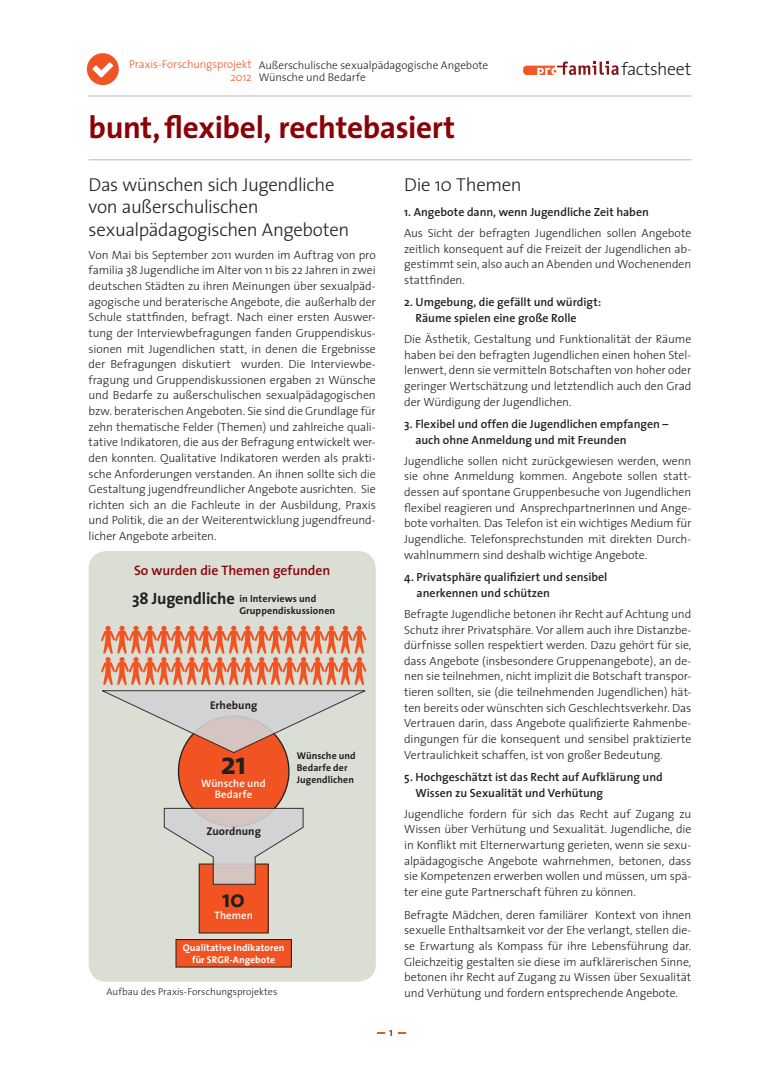
<style>
.page{position:relative;width:780px;height:1088px;background:#fff}
.page>*{position:absolute;margin:0;border:0;box-sizing:border-box;transform-origin:0 0}
.profam-21_Überschrif{font:700 31.75px "The Sans";color:#231f20}
.t1{font:700 31.25px "The Sans";letter-spacing:-.01em;color:#8b0108}
.profam-21_Überschrif-2{font:700 24.38px "The Sans";color:#231f20}
.HG_-_Headline{font:300 18.75px/22.5px "The Sans";letter-spacing:-.02em;color:#231f20}
.t2{font:300 17.88px "The Sans";letter-spacing:-.02em;color:#231f20}
.t3{font:700 16.38px "The Sans";letter-spacing:-.01em;color:#231f20}
.HG_-_Headline_klein{font:600 13.75px "The Sans";letter-spacing:-.005em;color:#8b0108}
.HG_-_Text_Block_mit{font:300 11.88px/15.6px "The Sans";letter-spacing:-.01em;color:#231f20;text-align:justify}
.HG_-_Headline_klein-2{font:600 11.88px/15.6px "The Sans";color:#231f20}
.t4{font:300 11.25px/12.5px "The Sans";letter-spacing:-.005em;color:#231f20}
.t5{font:300 11.25px/12.5px "The Sans";letter-spacing:-.005em;color:#f15422;text-align:right}
.profam-21_Überschrif-3{font:700 11.25px "The Sans";color:#231f20}
.t6{font:11.25px "The Sans";color:#231f20}
.HG_-_Inhaltsverz_Hea{font:600 10.88px/11.2px "The Sans";letter-spacing:.005em;color:#fff;text-align:center}
.HG_-_Bildlegende_unt{font:300 10px "The Sans";color:#231f20}
.profam-21_Überschrif-4{font:700 10px/12px "The Sans";letter-spacing:.01em;color:#231f20}
.profam-21_Überschrif-5{font:700 9.88px/11.9px "The Sans";letter-spacing:.01em;color:#231f20}
.profam-21_Überschrif-6{font:700 9.88px "The Sans";letter-spacing:.01em;color:#fff}
.profam-21_Überschrif-7{font:700 9.75px "The Sans";letter-spacing:.005em;color:#fff}
.s1{font-size:10.75px}
</style>
<div class="page">
<svg style="left:523px;top:61px;width:95px;height:14px"></svg>
<svg style="left:87px;top:53px;width:32px;height:32px"></svg>
<hr style="left:89px;top:159px;width:602px;height:1px;background:#b5bab3">
<div style="left:89px;top:551px;width:287px;height:430px;background:#dbded4;border-radius:18px"></div>
<svg style="left:377px;top:1032px;width:7px;height:2px"></svg>
<svg style="left:398px;top:1032px;width:7px;height:2px"></svg>
<hr style="left:89px;top:96px;width:602px;height:1px;background:#b5bab3">
<div style="left:178px;top:716px;width:111px;height:110px;background:#f15422;border-radius:50%"></div>
<svg style="left:101px;top:626px;width:265px;height:128px"></svg>
<div style="left:199px;top:864px;width:69px;height:69px;background:#f15422"></div>
<svg style="left:163px;top:807px;width:141px;height:78px"></svg>
<div style="left:176px;top:939px;width:115px;height:28px;background:#f15422"></div>
<div style="left:175px;top:939px;width:117px;height:28px;border:1px solid #231f20"></div>
<p class="t4" style="left:259px;top:58px;width:231px">Außerschulische sexualpädagogische Angebote<br>Wünsche und Bedarfe</p>
<p class="t5" style="left:129px;top:58px;width:124px">Praxis-Forschungsprojekt<br>2012</p>
<p class="t1" style="left:89px;top:101px;width:368px">bunt, flexibel, rechtebasiert</p>
<h3 class="t2" style="left:621px;top:54px;width:71px">factsheet</h3>
<p class="HG_-_Headline" style="left:89px;top:173px;width:262px">Das wünschen sich Jugendliche von außerschulischen sexualpädagogischen Angeboten</p>
<p class="HG_-_Text_Block_mit" style="left:89px;top:247px;width:289px">Von Mai bis September 2011 wurden im Auftrag von pro familia 38 Jugendliche im Alter von 11 bis 22 Jahren in zwei deutschen Städten zu ihren Meinungen über sexualpäd&shy;agogische und beraterische Angebote, die außerhalb der Schule stattfinden, befragt. Nach einer ersten Auswer&shy;tung der Interviewbefragungen fanden Gruppendiskus&shy;sionen mit Jugendlichen statt, in denen die Ergebnisse der Befragungen diskutiert wurden. Die Interviewbe&shy;fragung und Gruppendiskussionen ergaben 21 Wünsche und Bedarfe zu außerschulischen sexualpädagogischen bzw. beraterischen Angeboten. Sie sind die Grundlage für zehn thematische Felder (Themen) und zahlreiche quali&shy;tative Indikatoren, die aus der Befragung entwickelt wer&shy;den konnten. Qualitative Indikatoren werden als prakti&shy;sche Anforderungen verstanden. An ihnen sollte sich die Gestaltung jugendfreundlicher Angebote ausrichten. Sie richten sich an die Fachleute in der Ausbildung, Praxis und Politik, die an der Weiterentwicklung jugendfreund&shy;licher Angebote arbeiten.</p>
<p class="HG_-_Headline_klein" style="left:134px;top:559px;width:198px">So wurden die Themen gefunden</p>
<p class="t3" style="left:132px;top:584px;width:104px">38 Jugendliche</p>
<p class="profam-21_Überschrif-4" style="left:239px;top:592px;width:97px">in Interviews und<br>Gruppendiskussionen</p>
<p class="profam-21_Überschrif-3" style="left:210px;top:696px;width:49px">Erhebung</p>
<p class="profam-21_Überschrif" style="left:221px;top:737px;width:27px">21</p>
<p class="HG_-_Inhaltsverz_Hea" style="left:201px;top:777px;width:66px">Wünsche und<br>Bedarfe</p>
<p class="profam-21_Überschrif-3" style="left:206px;top:822px;width:56px">Zuordnung</p>
<p class="profam-21_Überschrif-5" style="left:297px;top:750px;width:60px">Wünsche und<br>Bedarfe der<br>Jugendlichen</p>
<p class="profam-21_Überschrif-2" style="left:222px;top:878px;width:24px">10</p>
<p class="HG_-_Inhaltsverz_Hea" style="left:214px;top:909px;width:40px">The<span class="s1">men</span></p>
<p class="profam-21_Überschrif-6" style="left:183px;top:939px;width:103px">Qualitative Indikatoren</p>
<p class="profam-21_Überschrif-7" style="left:192px;top:951px;width:84px">für SRGR-Angebote</p>
<p class="HG_-_Bildlegende_unt" style="left:106px;top:983px;width:172px">Aufbau des Praxis-Forschungsprojektes</p>
<p class="t6" style="left:389px;top:1023px;width:5px">1</p>
<p class="HG_-_Headline" style="left:404px;top:173px;width:119px">Die 10 Themen</p>
<p class="HG_-_Headline_klein-2" style="left:404px;top:204px;width:246px">1. Angebote dann, wenn Jugendliche Zeit haben</p>
<p class="HG_-_Text_Block_mit" style="left:404px;top:225px;width:289px">Aus Sicht der befragten Jugendlichen sollen Angebote zeitlich konsequent auf die Freizeit der Jugendlichen ab&shy;gestimmt sein, also auch an Abenden und Wochenenden stattfinden.</p>
<p class="HG_-_Headline_klein-2" style="left:415px;top:294px;width:187px;text-indent:-11px">2. Umgebung, die gefällt und würdigt:<br>Räume spielen eine große Rolle</p>
<p class="HG_-_Text_Block_mit" style="left:404px;top:331px;width:289px">Die Ästhetik, Gestaltung und Funktionalität der Räume haben bei den befragten Jugendlichen einen hohen Stel&shy;lenwert, denn sie vermitteln Botschaften von hoher oder geringer Wertschätzung und letztendlich auch den Grad der Würdigung der Jugendlichen.</p>
<p class="HG_-_Headline_klein-2" style="left:415px;top:416px;width:254px;text-indent:-11px">3. Flexibel und offen die Jugendlichen empfangen – auch ohne Anmeldung und mit Freunden</p>
<p class="HG_-_Text_Block_mit" style="left:404px;top:453px;width:289px">Jugendliche sollen nicht zurückgewiesen werden, wenn sie ohne Anmeldung kommen. Angebote sollen statt&shy;dessen auf spontane Gruppenbesuche von Jugendlichen flexibel reagieren und AnsprechpartnerInnen und Ange&shy;bote vorhalten. Das Telefon ist ein wichtiges Medium für Jugendliche. Telefonsprechstunden mit direkten Durch&shy;wahlnummern sind deshalb wichtige Angebote.</p>
<p class="HG_-_Headline_klein-2" style="left:416px;top:569px;width:192px;text-indent:-12px">4. Privatsphäre qualifiziert und sensibel anerkennen und schützen</p>
<p class="HG_-_Text_Block_mit" style="left:404px;top:606px;width:289px">Befragte Jugendliche betonen ihr Recht auf Achtung und Schutz ihrer Privatsphäre. Vor allem auch ihre Distanzbe&shy;dürfnisse sollen respektiert werden. Dazu gehört für sie, dass Angebote (insbesondere Gruppenangebote), an de&shy;nen sie teilnehmen, nicht implizit die Botschaft transpor&shy;tieren sollten, sie (die teilnehmenden Jugendlichen) hät&shy;ten bereits oder wünschten sich Geschlechtsverkehr. Das Vertrauen darin, dass Angebote qualifizierte Rahmenbe&shy;dingungen für die konsequent und sensibel praktizierte Vertraulichkeit schaffen, ist von großer Bedeutung.</p>
<p class="HG_-_Headline_klein-2" style="left:415px;top:769px;width:249px;text-indent:-11px">5. Hochgeschätzt ist das Recht auf Aufklärung und<br>Wissen zu Sexualität und Verhütung</p>
<p class="HG_-_Text_Block_mit" style="left:404px;top:806px;width:289px">Jugendliche fordern für sich das Recht auf Zugang zu Wissen über Verhütung und Sexualität. Jugendliche, die in Konflikt mit Elternerwartung gerieten, wenn sie sexu&shy;alpädagogische Angebote wahrnehmen, betonen, dass sie Kompetenzen erwerben wollen und müssen, um spä&shy;ter eine gute Partnerschaft führen zu können.</p>
<p class="HG_-_Text_Block_mit" style="left:404px;top:906px;width:289px">Befragte Mädchen, deren familiärer Kontext von ihnen sexuelle Enthaltsamkeit vor der Ehe verlangt, stellen die&shy;se Erwartung als Kompass für ihre Lebensführung dar.<br>Gleichzeitig gestalten sie diese im aufklärerischen Sinne, betonen ihr Recht auf Zugang zu Wissen über Sexualität und Verhütung und fordern entsprechende Angebote.</p>
</div>
